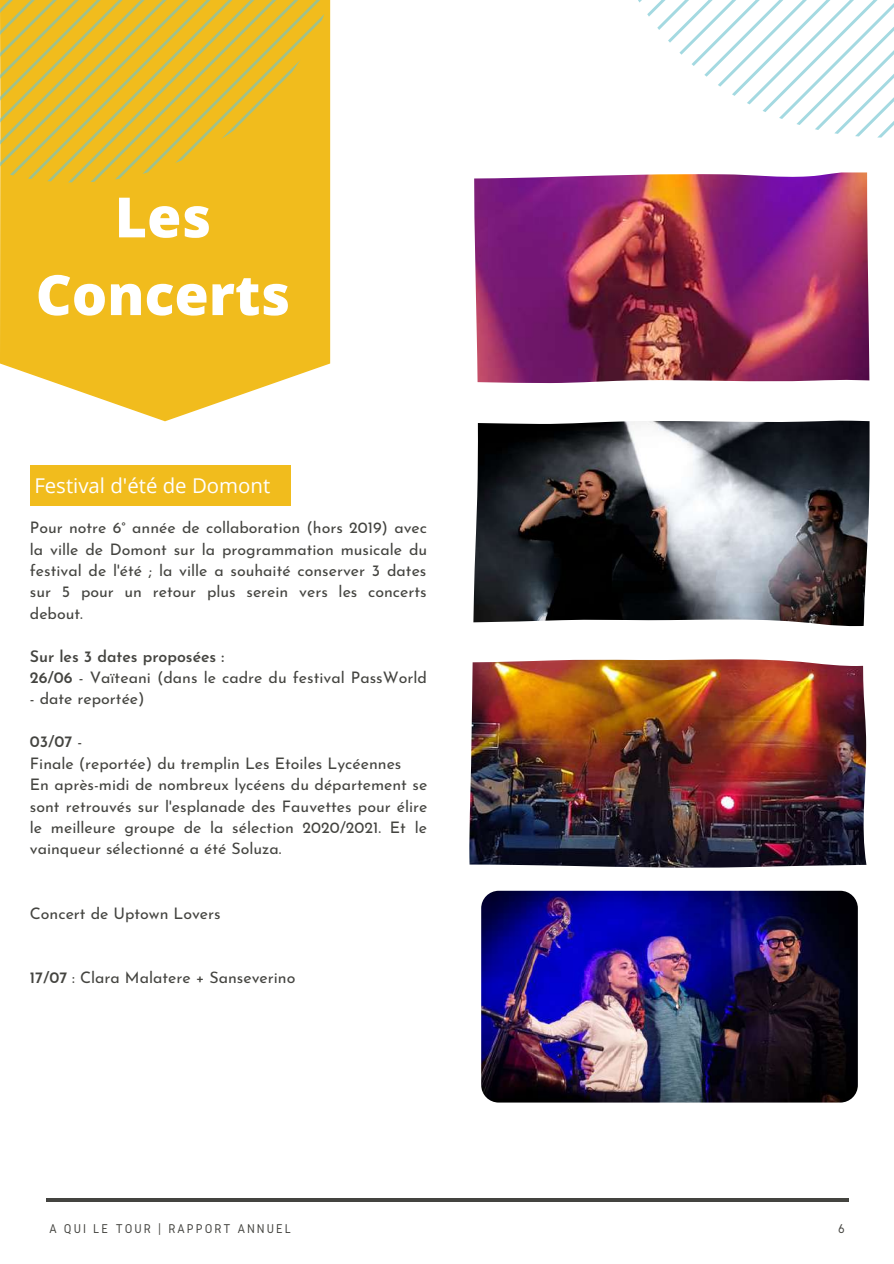
<style>
.page{position:relative;width:894px;height:1264px;background:#fff}
.page>*{position:absolute;margin:0;border:0;box-sizing:border-box;transform-origin:0 0}
.t1{font:800 55.5px/77.7px "Open Sans";color:#fff;text-align:center}
.t2{font:20.4px "Open Sans";color:#fff}
.t3{font:15.9px/21.5px "Josefin Sans";color:#444440}
.t4{font:13.2px "Gidole";letter-spacing:.15em;color:#444440}
.s1{font-weight:600}
</style>
<div class="page">
<svg style="left:0;top:179px;width:330px;height:242px;background:#f2c438"></svg>
<svg style="left:90px;top:179px;width:241px;height:3px"></svg>
<svg style="left:0;top:0;width:331px;height:179px;background:#e5bc2d"></svg>
<hr style="left:46px;top:1198px;width:802px;height:3px;background:#444440">
<svg style="left:638px;top:0;width:255px;height:137px"></svg>
<div style="left:30px;top:465px;width:260px;height:40px;background:#f1bc1d"></div>
<img style="left:474px;top:172px;width:395px;height:211px">
<img style="left:473px;top:420px;width:396px;height:206px">
<img style="left:469px;top:659px;width:396px;height:209px">
<img style="left:481px;top:890px;width:376px;height:212px;border-radius:18px">
<h1 class="t1" style="left:36px;top:177px;width:256px">Les<br>Concerts</h1>
<p class="t2" style="left:34px;top:471px;width:237px">Festival d'été de Domont</p>
<p class="t3" style="left:30px;top:518px;width:398px;text-align:justify">Pour notre 6° année de collaboration (hors 2019) avec la ville de Domont sur la programmation musicale du festival de l'été ; la ville a souhaité conserver 3 dates sur 5 pour un retour plus serein vers les concerts debout.</p>
<p class="t3" style="left:30px;top:647px;width:398px"><span class="s1">Sur les 3 dates proposées :<br>26/06</span> - Vaïteani (dans le cadre du festival PassWorld</p>
<p class="t3" style="left:30px;top:689px;width:116px">- date reportée)</p>
<p class="t3" style="left:30px;top:732px;width:399px"><span class="s1">03/07</span> -<br>Finale (reportée) du tremplin Les Etoiles Lycéennes<br>En après-midi de nombreux lycéens du département se sont retrouvés sur l'esplanade des Fauvettes pour élire le meilleure groupe de la sélection 2020/2021. Et le vainqueur sélectionné a été Soluza.</p>
<p class="t3" style="left:30px;top:903px;width:192px">Concert de Uptown Lovers</p>
<p class="t3" style="left:30px;top:968px;width:267px"><span class="s1">17/07</span> : Clara Malatere + Sanseverino</p>
<p class="t4" style="left:49px;top:1220px;width:243px">A QUI LE TOUR | RAPPORT ANNUEL</p>
<p class="t4" style="left:837px;top:1221px;width:8px">6</p>
</div>
